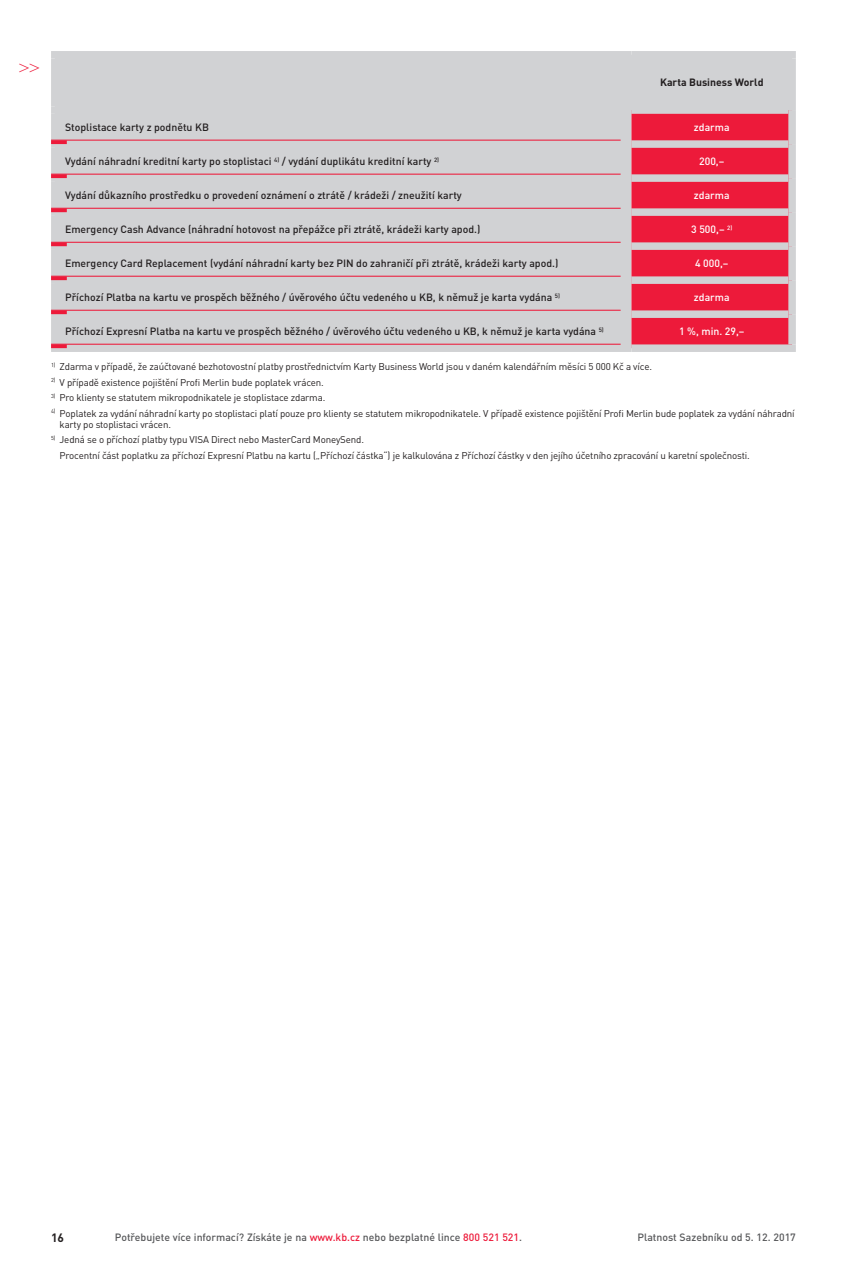
<style>
.page{position:relative;width:847px;height:1263px;background:#fff}
.page>*{position:absolute;margin:0;border:0;box-sizing:border-box;transform-origin:0 0}
.t1{font:18px "Times New Roman";color:#ed1a3a}
.t2{font:700 12px "DIN Pro";color:#231f20}
.t3{font:500 10.5px "DIN Pro";color:#231f20}
.t4{font:500 10.5px "DIN Pro";color:#57585a}
.t5{font:500 10.5px "DIN Pro";color:#fff}
.t6{font:700 10.5px "DIN Pro";color:#231f20}
.t7{font:9.75px/11.2px "DIN Pro";letter-spacing:-.015em;color:#231f20}
.s1{color:#ed1a3a}
</style>
<div class="page">
<div style="left:59px;top:59px;width:729px;height:285px;background:#d1d2d4"></div>
<div style="left:631px;top:114px;width:157px;height:230px;background:#ed1a3a"></div>
<div style="left:51px;top:59px;width:8px;height:47px;background:#d1d2d4"></div>
<div style="left:51px;top:106px;width:580px;height:8px;background:#d1d2d4"></div>
<div style="left:51px;top:51px;width:580px;height:8px;background:#d1d2d4"></div>
<div style="left:631px;top:51px;width:164px;height:8px;background:#d1d2d4"></div>
<div style="left:51px;top:114px;width:8px;height:26px;background:#d1d2d4"></div>
<div style="left:51px;top:140px;width:580px;height:8px;background:#d1d2d4"></div>
<div style="left:51px;top:148px;width:8px;height:26px;background:#d1d2d4"></div>
<div style="left:51px;top:174px;width:580px;height:8px;background:#d1d2d4"></div>
<div style="left:51px;top:182px;width:8px;height:26px;background:#d1d2d4"></div>
<div style="left:51px;top:208px;width:580px;height:8px;background:#d1d2d4"></div>
<div style="left:51px;top:216px;width:8px;height:26px;background:#d1d2d4"></div>
<div style="left:51px;top:242px;width:580px;height:8px;background:#d1d2d4"></div>
<div style="left:51px;top:250px;width:8px;height:26px;background:#d1d2d4"></div>
<div style="left:51px;top:276px;width:580px;height:8px;background:#d1d2d4"></div>
<div style="left:51px;top:284px;width:8px;height:26px;background:#d1d2d4"></div>
<div style="left:51px;top:310px;width:580px;height:8px;background:#d1d2d4"></div>
<div style="left:51px;top:318px;width:8px;height:26px;background:#d1d2d4"></div>
<div style="left:51px;top:344px;width:580px;height:8px;background:#d1d2d4"></div>
<div style="left:631px;top:140px;width:157px;height:8px;background:#d1d2d4"></div>
<div style="left:631px;top:174px;width:157px;height:8px;background:#d1d2d4"></div>
<div style="left:631px;top:208px;width:157px;height:8px;background:#d1d2d4"></div>
<div style="left:631px;top:242px;width:157px;height:8px;background:#d1d2d4"></div>
<div style="left:631px;top:276px;width:157px;height:8px;background:#d1d2d4"></div>
<div style="left:631px;top:310px;width:157px;height:8px;background:#d1d2d4"></div>
<div style="left:631px;top:344px;width:164px;height:8px;background:#d1d2d4"></div>
<div style="left:631px;top:106px;width:157px;height:8px;background:#d1d2d4"></div>
<div style="left:788px;top:59px;width:7px;height:51px;background:#d1d2d4"></div>
<div style="left:788px;top:110px;width:7px;height:34px;background:#d1d2d4"></div>
<div style="left:788px;top:144px;width:7px;height:34px;background:#d1d2d4"></div>
<div style="left:788px;top:178px;width:7px;height:34px;background:#d1d2d4"></div>
<div style="left:788px;top:212px;width:7px;height:34px;background:#d1d2d4"></div>
<div style="left:788px;top:246px;width:7px;height:34px;background:#d1d2d4"></div>
<div style="left:788px;top:280px;width:7px;height:34px;background:#d1d2d4"></div>
<div style="left:788px;top:314px;width:7px;height:30px;background:#d1d2d4"></div>
<hr style="left:51px;top:140px;width:16px;height:4px;background:#ed1a3a">
<hr style="left:51px;top:140px;width:569px;height:1px;background:#ed1a3a">
<hr style="left:51px;top:208px;width:16px;height:4px;background:#ed1a3a">
<hr style="left:51px;top:208px;width:569px;height:1px;background:#ed1a3a">
<hr style="left:51px;top:276px;width:16px;height:4px;background:#ed1a3a">
<hr style="left:51px;top:276px;width:569px;height:1px;background:#ed1a3a">
<hr style="left:51px;top:174px;width:16px;height:4px;background:#ed1a3a">
<hr style="left:51px;top:174px;width:569px;height:1px;background:#ed1a3a">
<hr style="left:51px;top:242px;width:16px;height:4px;background:#ed1a3a">
<hr style="left:51px;top:242px;width:569px;height:1px;background:#ed1a3a">
<hr style="left:51px;top:310px;width:16px;height:4px;background:#ed1a3a">
<hr style="left:51px;top:310px;width:569px;height:1px;background:#ed1a3a">
<hr style="left:51px;top:344px;width:16px;height:4px;background:#ed1a3a">
<hr style="left:51px;top:344px;width:569px;height:1px;background:#ed1a3a">
<h1 class="t1" style="left:19px;top:56px;width:22px">&gt;&gt;</h1>
<p class="t6" style="left:659px;top:75px;width:105px">Karta Business World</p>
<p class="t3" style="left:65px;top:120px;width:145px">Stoplistace karty z podnětu KB</p>
<p class="t5" style="left:693px;top:120px;width:37px">zdarma</p>
<p class="t3" style="left:65px;top:154px;width:375px">Vydání náhradní kreditní karty po stoplistaci <sup>4)</sup> / vydání duplikátu kreditní karty <sup>2)</sup></p>
<p class="t5" style="left:698px;top:154px;width:27px">200,–</p>
<p class="t3" style="left:65px;top:188px;width:398px">Vydání důkazního prostředku o provedení oznámení o ztrátě / krádeži / zneužití karty</p>
<p class="t5" style="left:693px;top:188px;width:37px">zdarma</p>
<p class="t3" style="left:65px;top:222px;width:416px">Emergency Cash Advance (náhradní hotovost na přepážce při ztrátě, krádeži karty apod.)</p>
<p class="t5" style="left:691px;top:222px;width:43px">3 500,– <sup>2)</sup></p>
<p class="t3" style="left:65px;top:256px;width:494px">Emergency Card Replacement (vydání náhradní karty bez PIN do zahraničí při ztrátě, krádeži karty apod.)</p>
<p class="t5" style="left:694px;top:256px;width:35px">4 000,–</p>
<p class="t3" style="left:65px;top:290px;width:496px">Příchozí Platba na kartu ve prospěch běžného / úvěrového účtu vedeného u KB, k němuž je karta vydána <sup>5)</sup></p>
<p class="t5" style="left:693px;top:290px;width:37px">zdarma</p>
<p class="t3" style="left:65px;top:324px;width:540px">Příchozí Expresní Platba na kartu ve prospěch běžného / úvěrového účtu vedeného u KB, k němuž je karta vydána <sup>5)</sup></p>
<p class="t5" style="left:678px;top:324px;width:67px">1 %, min. 29,–</p>
<p class="t7" style="left:51px;top:360px;width:602px"><sup>1)</sup> Zdarma v případě, že zaúčtované bezhotovostní platby prostřednictvím Karty Business World jsou v daném kalendářním měsíci 5 000 Kč a více.</p>
<p class="t7" style="left:51px;top:376px;width:274px"><sup>2)</sup> V případě existence pojištění Profi Merlin bude poplatek vrácen.</p>
<p class="t7" style="left:51px;top:391px;width:275px"><sup>3)</sup> Pro klienty se statutem mikropodnikatele je stoplistace zdarma.</p>
<p class="t7" style="left:60px;top:407px;width:736px;text-indent:-9px"><sup>4)</sup> Poplatek za vydání náhradní karty po stoplistaci platí pouze pro klienty se statutem mikropodnikatele. V případě existence pojištění Profi Merlin bude poplatek za vydání náhradní karty po stoplistaci vrácen.</p>
<p class="t7" style="left:60px;top:432px;width:691px;line-height:15.5px;text-indent:-9px"><sup>5)</sup> Jedná se o příchozí platby typu VISA Direct nebo MasterCard MoneySend.<br>Procentní část poplatku za příchozí Expresní Platbu na kartu („Příchozí částka“) je kalkulována z Příchozí částky v den jejího účetního zpracování u karetní společnosti.</p>
<p class="t2" style="left:51px;top:1229px;width:15px">16</p>
<p class="t4" style="left:115px;top:1230px;width:408px">Potřebujete více informací? Získáte je na <span class="s1">www.kb.cz</span> nebo bezplatné lince <span class="s1">800 521 521</span>.</p>
<p class="t4" style="left:637px;top:1230px;width:160px">Platnost Sazebníku od 5. 12. 2017</p>
</div>
